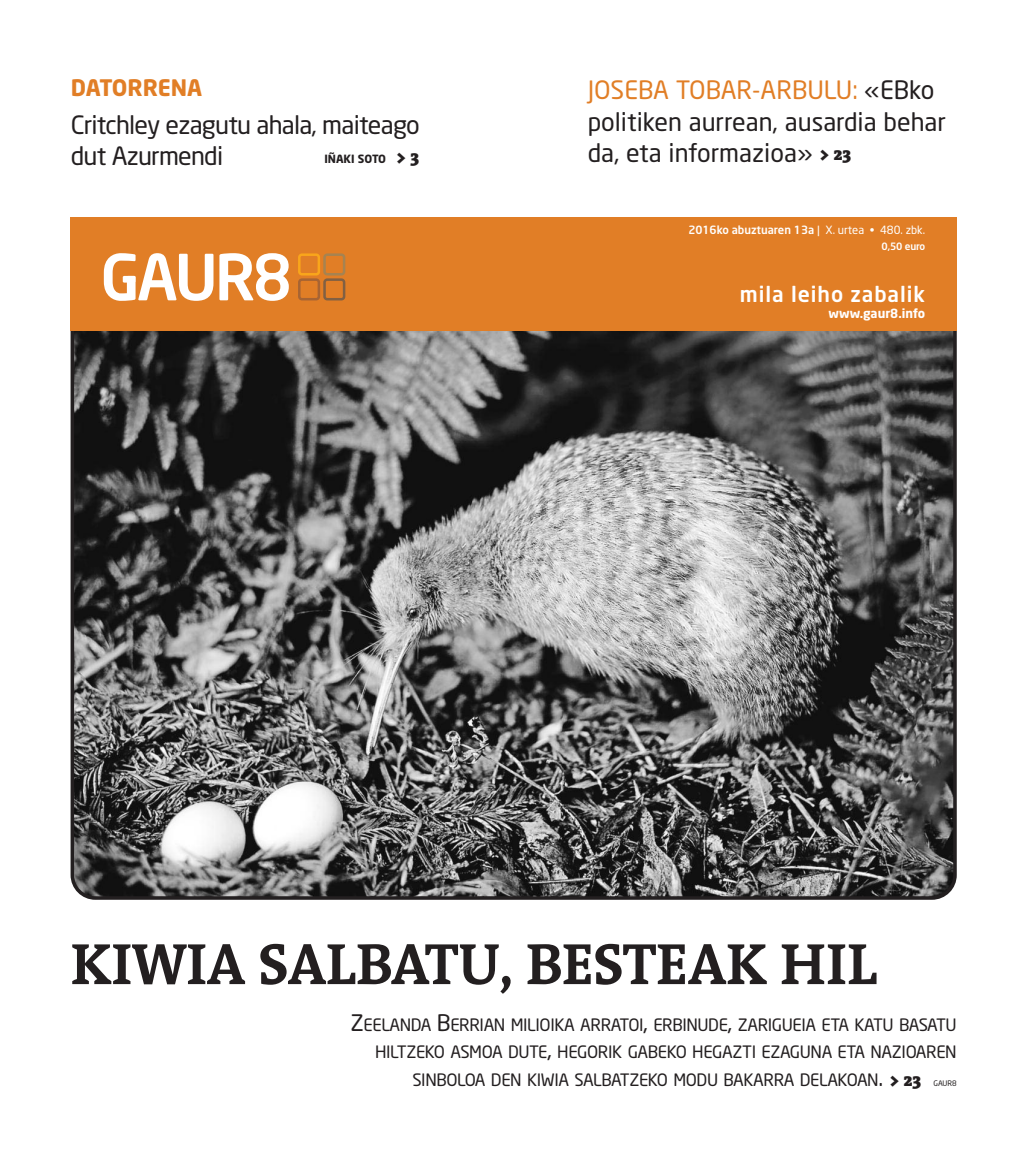
<style>
.page{position:relative;width:1028px;height:1170px;background:#fff}
.page>*{position:absolute;margin:0;border:0;box-sizing:border-box;transform-origin:0 0}
.t1{font:700 58.75px "The Antiqua B7";letter-spacing:-.015em;color:#231f20}
.t2{font:25px/31.2px "Neo Sans";color:#231f20}
.t3{font:25px/31.2px "Neo Sans";letter-spacing:-.02em;color:#231f20}
.t4{font:700 22.5px "Neo Sans";letter-spacing:-.01em;color:#e17e26}
.t5{font:500 21.25px "Neo Sans";letter-spacing:.045em;color:#fff}
.t6{font:16.88px "Neo Sans";letter-spacing:-.025em;color:#231f20}
.t7{font:700 12.5px "Neo Sans";color:#fff}
.t8{font:500 11.25px "Neo Sans";color:#fff}
.t9{font:700 11.25px "Neo Sans";color:#231f20}
.t10{font:500 10px "Neo Sans";letter-spacing:-.02em;color:#fff}
.t11{font:7.5px "Neo Sans";color:#231f20}
.s1{font-family:"The Antiqua B9";font-weight:900;font-size:17.5px}
.s2{color:#e17e26}
.s3{font-weight:400}
.s4{font-size:22.5px}
</style>
<div class="page">
<svg style="left:71px;top:330px;width:885px;height:569px"></svg>
<div style="left:71px;top:217px;width:885px;height:113px;background:#e17e26"></div>
<svg style="left:104px;top:253px;width:109px;height:48px"></svg>
<svg style="left:219px;top:253px;width:70px;height:48px"></svg>
<div style="left:123px;top:276px;width:12px;height:6px;background:#fff"></div>
<div style="left:298px;top:278px;width:22px;height:22px;border:3px solid #a76433;border-radius:3px"></div>
<div style="left:298px;top:253px;width:22px;height:22px;border:3px solid #f9a51b;border-radius:3px"></div>
<div style="left:323px;top:278px;width:22px;height:22px;border:3px solid #816043;border-radius:3px"></div>
<div style="left:323px;top:253px;width:22px;height:22px;border:3px solid #a68351;border-radius:3px"></div>
<h3 class="t4" style="left:71px;top:78px;width:133px">DATORRENA</h3>
<h2 class="t3" style="left:71px;top:112px;width:350px">Critchley ezagutu ahala, maiteago dut Azurmendi</h2>
<p class="t9" style="left:324px;top:155px;width:96px">IÑAKI SOTO <span class="s1">&gt; 3</span></p>
<h2 class="t2" style="left:587px;top:77px;width:360px"><span class="s2">JOSEBA TOBAR-ARBULU:</span> «EBko politiken aurrean, ausardia behar da, eta informazioa» <span class="s1">&gt; 23</span></h2>
<p class="t8" style="left:688px;top:225px;width:238px">2016ko abuztuaren 13a <span class="s3">| X. urtea • 480. zbk.</span></p>
<p class="t10" style="left:881px;top:242px;width:45px">0,50 euro</p>
<p class="t5" style="left:740px;top:285px;width:187px">mila leiho zabalik</p>
<p class="t7" style="left:828px;top:308px;width:98px">www.gaur8.info</p>
<h1 class="t1" style="left:71px;top:944px;width:809px">KIWIA SALBATU, BESTEAK HIL</h1>
<p class="t6" style="left:350px;top:1017px;width:607px"><span class="s4">Z</span>EELANDA <span class="s4">B</span>ERRIAN MILIOIKA ARRATOI<span class="s4">,</span> ERBINUDE<span class="s4">,</span> ZARIGUEIA ETA KATU BASATU</p>
<p class="t6" style="left:375px;top:1045px;width:583px">HILTZEKO ASMOA DUTE<span class="s4">,</span> HEGORIK GABEKO HEGAZTI EZAGUNA ETA NAZIOAREN</p>
<p class="t6" style="left:412px;top:1072px;width:510px">SINBOLOA DEN KIWIA SALBATZEKO MODU BAKARRA DELAKOAN<span class="s4">.</span> <span class="s1">&gt; 23</span></p>
<p class="t11" style="left:933px;top:1079px;width:25px">GAUR8</p>
</div>
